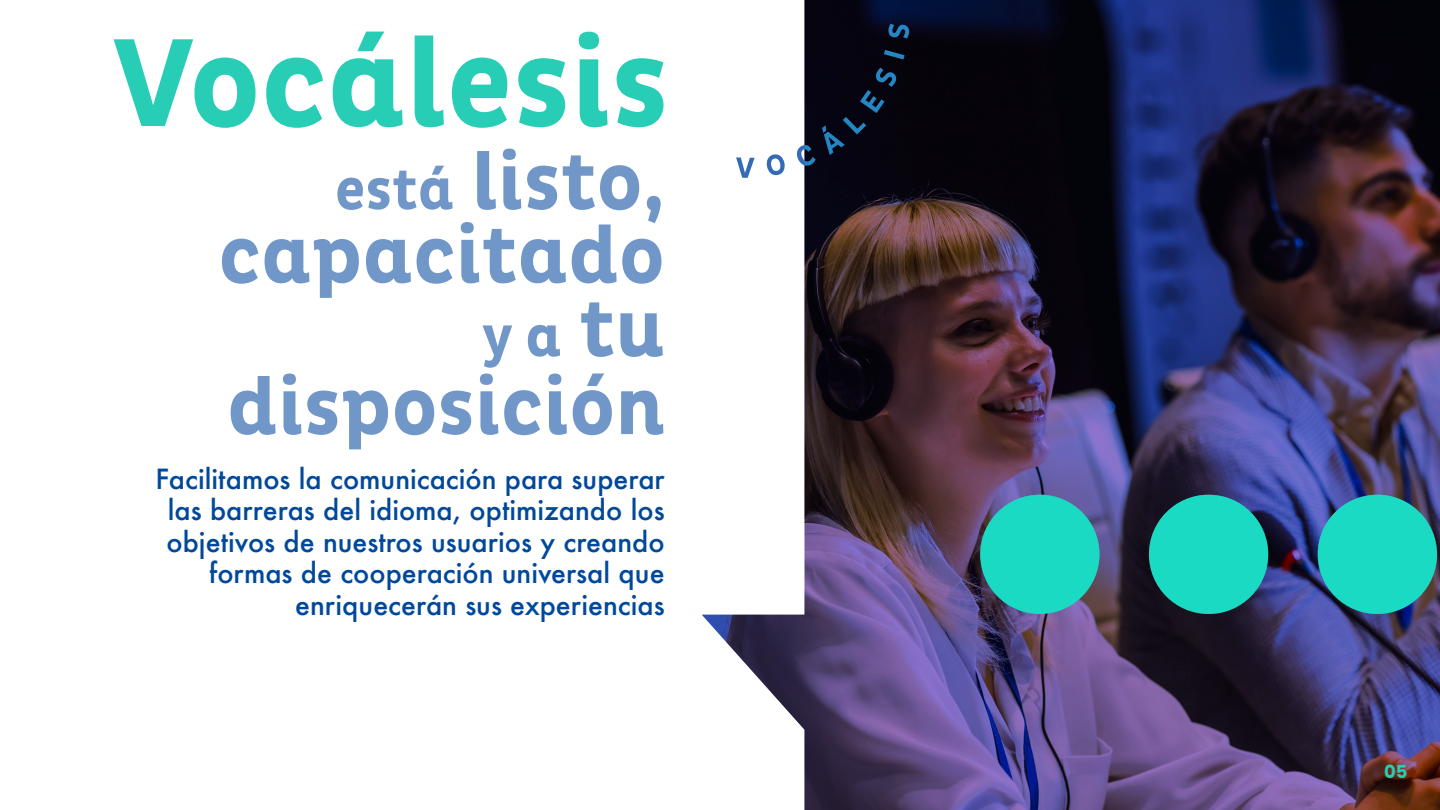
<style>
.page{position:relative;width:1440px;height:810px;background:#fff}
.page>*{position:absolute;margin:0;border:0;box-sizing:border-box;transform-origin:0 0}
.t1{font:700 127.5px "Pluto Cond";color:#28cdb6}
.t2{font:700 81.82px/73.5px "Pluto Cond";color:#7197c9;text-align:right}
.t3{font:700 58.65px "Pluto Cond";color:#7197c9}
.t4{font:500 27px/31.5px "Futura";color:#00489a;text-align:right}
.t5{font:700 18px "Poppins";color:#28cdb6}
.s1{font-size:58.65px}
.s2{font-size:81.82px}
</style>
<div class="page">
<img style="left:702px;top:0;width:738px;height:810px">
<h1 class="t1" style="left:112px;top:10px;width:559px">Vocálesis</h1>
<h2 class="t2" style="left:218px;top:147px;width:448px"><span class="s1">está</span> listo, capacitado</h2>
<h3 class="t3" style="left:482px;top:303px;width:184px">y a <span class="s2">tu</span></h3>
<h2 class="t2" style="left:227px;top:372px;width:439px">disposición</h2>
<p class="t4" style="left:155px;top:463px;width:511px">Facilitamos la comunicación para superar las barreras del idioma, optimizando los objetivos de nuestros usuarios y creando formas de cooperación universal que enriquecerán sus experiencias</p>
<p class="t5" style="left:1384px;top:762px;width:25px">05</p>
</div>
